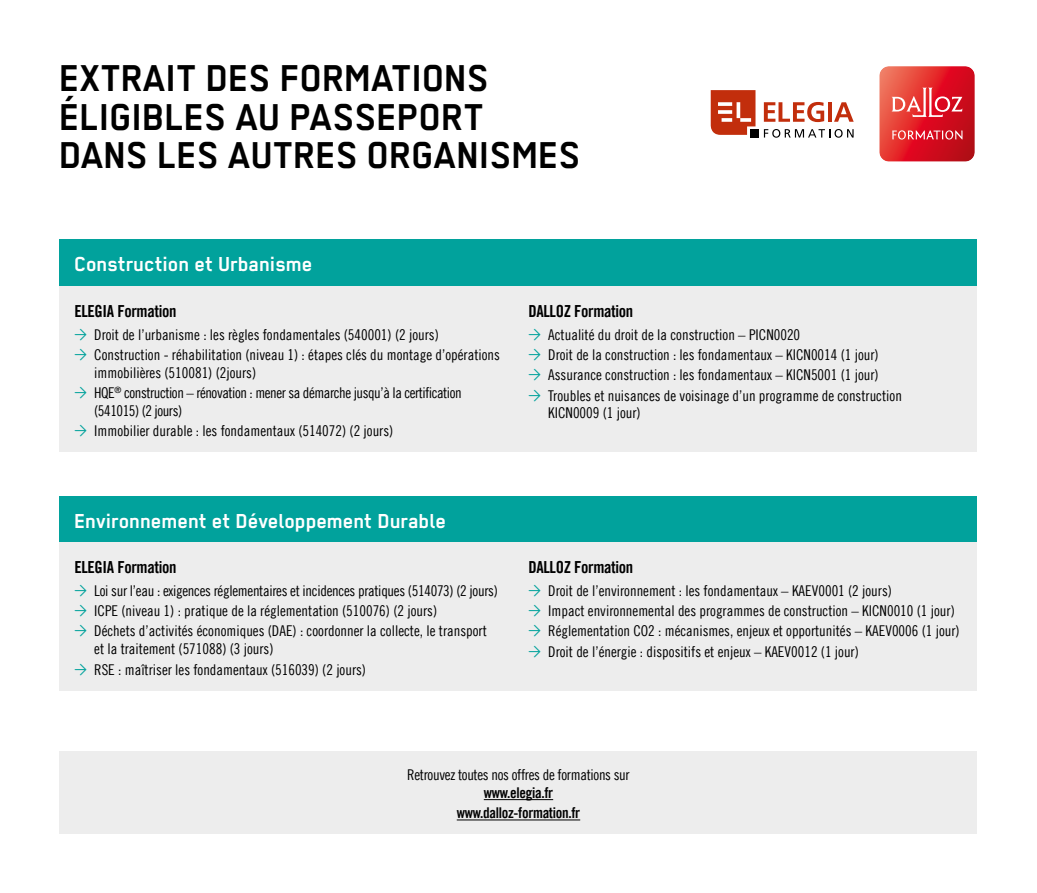
<style>
.page{position:relative;width:1037px;height:893px;background:#fff}
.page>*{position:absolute;margin:0;border:0;box-sizing:border-box;transform-origin:0 0}
.t1{font:700 42px/38.5px "Regular";letter-spacing:-.01em;color:#000}
.t2{font:700 22.75px "Regular";color:#fff}
.t3{font:16.62px "Trade Gothic LT Com Bd Cn 20";letter-spacing:-.02em;color:#000}
.t4{font:14.88px/20.3px "Trade Gothic LT Com Cn 18";color:#000}
.t5{font:14.88px/20.3px "Trade Gothic LT Com Cn 18";letter-spacing:-.03em;color:#000}
.t6{font:14.88px "Trade Gothic LT Com Cn 18";letter-spacing:-.02em;color:#000}
.t7{font:14.88px/20.3px "Trade Gothic LT Com Bd Cn 20";letter-spacing:-.02em;color:#000;text-align:center}
.s1{font-family:"Elegia";color:#01a29c}
</style>
<div class="page">
<div style="left:60px;top:496px;width:917px;height:47px;background:#01a29c"></div>
<div style="left:60px;top:542px;width:917px;height:148px;background:#ededed"></div>
<div style="left:60px;top:286px;width:917px;height:165px;background:#ededed"></div>
<div style="left:60px;top:239px;width:917px;height:47px;background:#01a29c"></div>
<div style="left:60px;top:751px;width:917px;height:82px;background:#ededed"></div>
<hr style="left:484px;top:799px;width:69px;height:1px;background:#000">
<hr style="left:457px;top:820px;width:123px;height:1px;background:#000">
<div style="left:877px;top:64px;width:100px;height:100px;border:2px solid #fff;border-radius:11px"></div>
<svg style="left:878px;top:65px;width:98px;height:98px;background:#e04348"></svg>
<svg style="left:710px;top:90px;width:45px;height:45px;background:#cc5135"></svg>
<hr style="left:828px;top:102px;width:4px;height:20px;background:#c22e0c">
<svg style="left:834px;top:102px;width:20px;height:20px"></svg>
<svg style="left:764px;top:102px;width:60px;height:20px"></svg>
<div style="left:750px;top:129px;width:8px;height:9px;background:#000"></div>
<svg style="left:764px;top:129px;width:89px;height:9px"></svg>
<h1 class="t1" style="left:60px;top:58px;width:523px">EXTRAIT DES FORMATIONS<br>ÉLIGIBLES AU PASSEPORT<br>DANS LES AUTRES ORGANISMES</h1>
<h2 class="t2" style="left:74px;top:251px;width:240px">Construction et Urbanisme</h2>
<p class="t3" style="left:74px;top:301px;width:104px">ELEGIA Formation</p>
<p class="t4" style="left:74px;top:324px;width:427px"><span class="s1">E</span> Droit de l’urbanisme : les règles fondamentales (540001) (2 jours)<br><span class="s1">E</span> Construction - réhabilitation (niveau 1) : étapes clés du montage d’opérations</p>
<p class="t5" style="left:74px;top:362px;width:389px;text-indent:20px">immobilières (510081) (2jours)<br><span class="s1">E</span> HQE<sup>®</sup> construction – rénovation : mener sa démarche jusqu’à la certification</p>
<p class="t4" style="left:74px;top:400px;width:320px;text-indent:20px">(541015) (2 jours)<br><span class="s1">E</span> Immobilier durable : les fondamentaux (514072) (2 jours)</p>
<p class="t3" style="left:528px;top:301px;width:106px">DALLOZ Formation</p>
<p class="t4" style="left:528px;top:324px;width:375px"><span class="s1">E</span> Actualité du droit de la construction – PICN0020<br><span class="s1">E</span> Droit de la construction : les fondamentaux – KICN0014 (1 jour)<br><span class="s1">E</span> Assurance construction : les fondamentaux – KICN5001 (1 jour)<br><span class="s1">E</span> Troubles et nuisances de voisinage d’un programme de construction</p>
<p class="t4" style="left:548px;top:403px;width:94px">KICN0009 (1 jour)</p>
<h2 class="t2" style="left:74px;top:508px;width:373px">Environnement et Développement Durable</h2>
<p class="t3" style="left:74px;top:557px;width:104px">ELEGIA Formation</p>
<p class="t4" style="left:74px;top:580px;width:425px"><span class="s1">E</span> Loi sur l’eau : exigences réglementaires et incidences pratiques (514073) (2 jours)<br><span class="s1">E</span> ICPE (niveau 1) : pratique de la réglementation (510076) (2 jours)<br><span class="s1">E</span> Déchets d’activités économiques (DAE) : coordonner la collecte, le transport</p>
<p class="t4" style="left:74px;top:639px;width:293px;text-indent:20px">et la traitement (571088) (3 jours)<br><span class="s1">E</span> RSE : maîtriser les fondamentaux (516039) (2 jours)</p>
<p class="t3" style="left:528px;top:557px;width:106px">DALLOZ Formation</p>
<p class="t4" style="left:528px;top:580px;width:433px"><span class="s1">E</span> Droit de l’environnement : les fondamentaux – KAEV0001 (2 jours)<br><span class="s1">E</span> Impact environnemental des programmes de construction – KICN0010 (1 jour)<br><span class="s1">E</span> Réglementation CO2 : mécanismes, enjeux et opportunités – KAEV0006 (1 jour)<br><span class="s1">E</span> Droit de l’énergie : dispositifs et enjeux – KAEV0012 (1 jour)</p>
<p class="t6" style="left:407px;top:766px;width:224px">Retrouvez toutes nos offres de formations sur</p>
<p class="t7" style="left:457px;top:783px;width:125px">www.elegia.fr www.dalloz-formation.fr</p>
</div>
